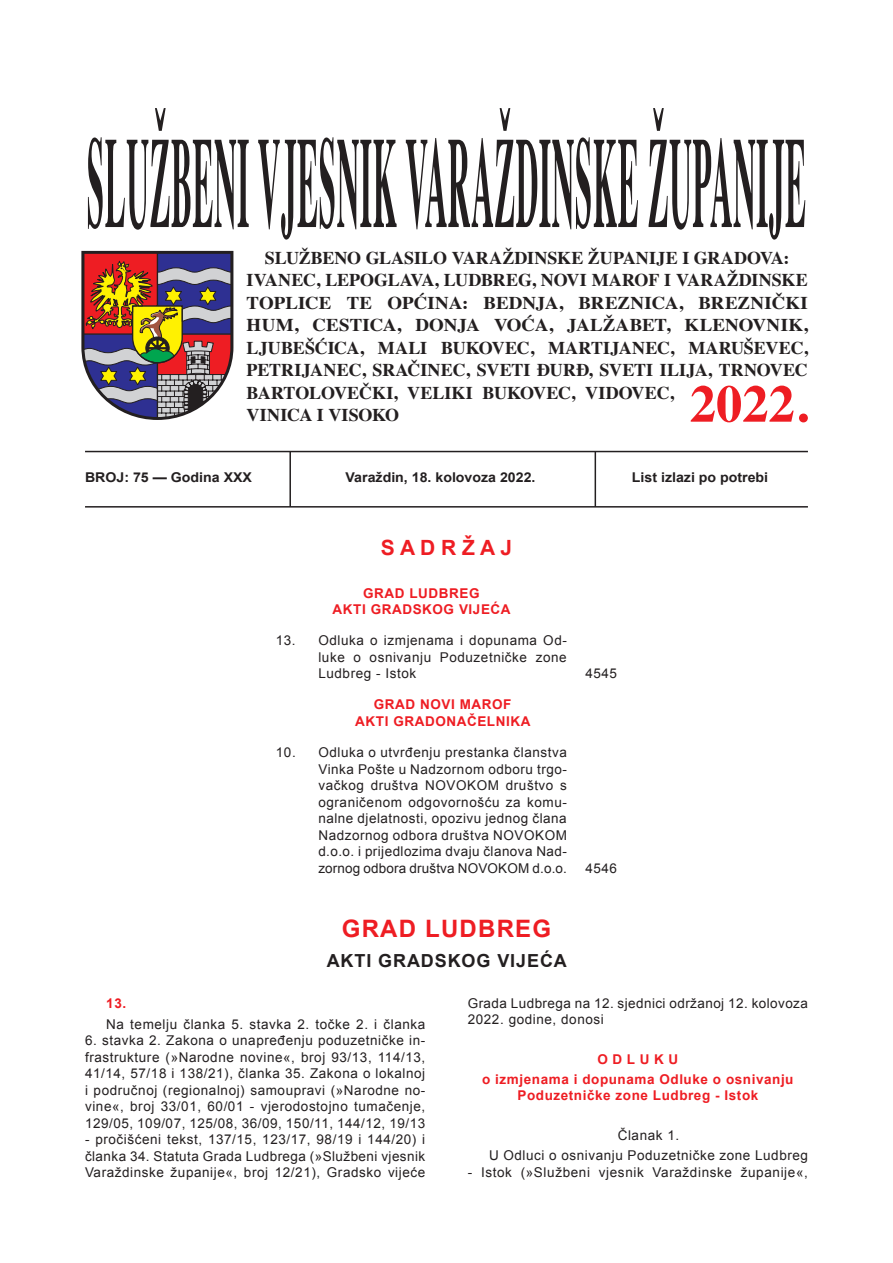
<style>
.page{position:relative;width:893px;height:1263px;background:#fff}
.page>*{position:absolute;margin:0;border:0;box-sizing:border-box;transform-origin:0 0}
.t1{font:700 52.5px "Times";color:#ee1d23}
.t2{font:700 24px "Arial";letter-spacing:.05em;color:#ee1d23}
.t3{font:700 21px "Arial";color:#ee1d23}
.t4{font:700 18px/22.5px "Times";color:#231f20}
.t5{font:700 18px "Arial";letter-spacing:.05em;color:#231f20}
.t6{font:13.5px/16.5px "Arial";letter-spacing:.04em;color:#231f20;text-align:justify}
.t7{font:700 13.5px/16.5px "Arial";letter-spacing:.04em;color:#ee1d23;text-align:center}
.t8{font:700 13.5px "Arial";color:#231f20;scale:1.05 1}
</style>
<div class="page">
<hr style="left:85px;top:451px;width:723px;height:1px;background:#231f20">
<hr style="left:85px;top:506px;width:723px;height:2px;background:#231f20">
<hr style="left:595px;top:451px;width:1px;height:56px;background:#231f20">
<hr style="left:289px;top:451px;width:2px;height:56px;background:#231f20">
<svg style="left:88px;top:108px;width:717px;height:132px"></svg>
<svg style="left:81px;top:250px;width:152px;height:170px;background:#94706a"></svg>
<p class="t4" style="left:247px;top:244px;width:563px;text-indent:18px">SLUŽBENO GLASILO VARAŽDINSKE ŽUPANIJE I GRADOVA:<br>IVANEC, LEPOGLAVA, LUDBREG, NOVI MAROF I VARAŽDINSKE TOPLICE TE OPĆINA: BEDNJA, BREZNICA, BREZNIČKI HUM, CESTICA, DONJA VOĆA, JALŽABET, KLENOVNIK, LJUBEŠĆICA, MALI BUKOVEC, MARTIJANEC, MARUŠEVEC, PETRIJANEC, SRAČINEC, SVETI ĐURĐ, SVETI ILIJA, TRNOVEC BARTOLOVEČKI, VELIKI BUKOVEC, VIDOVEC,<br>VINICA I VISOKO</p>
<h1 class="t1" style="left:690px;top:354px;width:120px">2022.</h1>
<p class="t8" style="left:85px;top:468px;width:161px">BROJ: 75 — Godina XXX</p>
<p class="t8" style="left:346px;top:468px;width:182px">Varaždin, 18. kolovoza 2022.</p>
<p class="t8" style="left:632px;top:468px;width:131px">List izlazi po potrebi</p>
<h3 class="t3" style="left:381px;top:533px;width:133px">S A D R Ž A J</h3>
<p class="t7" style="left:333px;top:585px;width:179px">GRAD LUDBREG<br>AKTI GRADSKOG VIJEĆA</p>
<p class="t6" style="left:318px;top:632px;width:250px;text-indent:-43px">13. Odluka o izmjenama i dopunama Od&shy;luke o osnivanju Poduzetničke zone Ludbreg - Istok</p>
<p class="t7" style="left:355px;top:697px;width:177px">GRAD NOVI MAROF<br>AKTI GRADONAČELNIKA</p>
<p class="t6" style="left:318px;top:744px;width:250px;text-indent:-43px">10. Odluka o utvrđenju prestanka članstva Vinka Pošte u Nadzornom odboru trgo&shy;vačkog društva NOVOKOM društvo s ograničenom odgovornošću za komu&shy;nalne djelatnosti, opozivu jednog člana Nadzornog odbora društva NOVOKOM d.o.o. i prijedlozima dvaju članova Nad&shy;zornog odbora društva NOVOKOM d.o.o.</p>
<h2 class="t2" style="left:342px;top:913px;width:211px">GRAD LUDBREG</h2>
<h3 class="t5" style="left:327px;top:949px;width:242px">AKTI GRADSKOG VIJEĆA</h3>
<p class="t6" style="left:585px;top:665px;width:33px">4545</p>
<p class="t6" style="left:585px;top:860px;width:33px">4546</p>
<p class="t7" style="left:106px;top:995px;width:21px">13.</p>
<p class="t6" style="left:106px;top:1016px;width:320px">Na temelju članka 5. stavka 2. točke 2. i članka</p>
<p class="t6" style="left:85px;top:1032px;width:342px">6. stavka 2. Zakona o unapređenju poduzetničke in&shy;frastrukture (»Narodne novine«, broj 93/13, 114/13, 41/14, 57/18 i 138/21), članka 35. Zakona o lokalnoj i područnoj (regionalnoj) samoupravi (»Narodne no&shy;vine«, broj 33/01, 60/01 - vjerodostojno tumačenje, 129/05, 109/07, 125/08, 36/09, 150/11, 144/12, 19/13</p>
<p class="t6" style="left:85px;top:1131px;width:342px">- pročišćeni tekst, 137/15, 123/17, 98/19 i 144/20) i članka 34. Statuta Grada Ludbrega (»Službeni vjesnik Varaždinske županije«, broj 12/21), Gradsko vijeće</p>
<p class="t6" style="left:468px;top:995px;width:342px;line-height:15.9px">Grada Ludbrega na 12. sjednici održanoj 12. kolovoza<br>2022. godine, donosi</p>
<p class="t7" style="left:482px;top:1049px;width:313px;line-height:20.1px">ODLUKU<br>o izmjenama i dopunama Odluke o osnivanju</p>
<p class="t7" style="left:517px;top:1087px;width:242px">Poduzetničke zone Ludbreg - Istok</p>
<p class="t6" style="left:489px;top:1126px;width:320px;line-height:20.1px;text-align:center">Članak 1.<br>U Odluci o osnivanju Poduzetničke zone Ludbreg</p>
<p class="t6" style="left:468px;top:1164px;width:342px">- Istok (»Službeni vjesnik Varaždinske županije«,</p>
</div>
